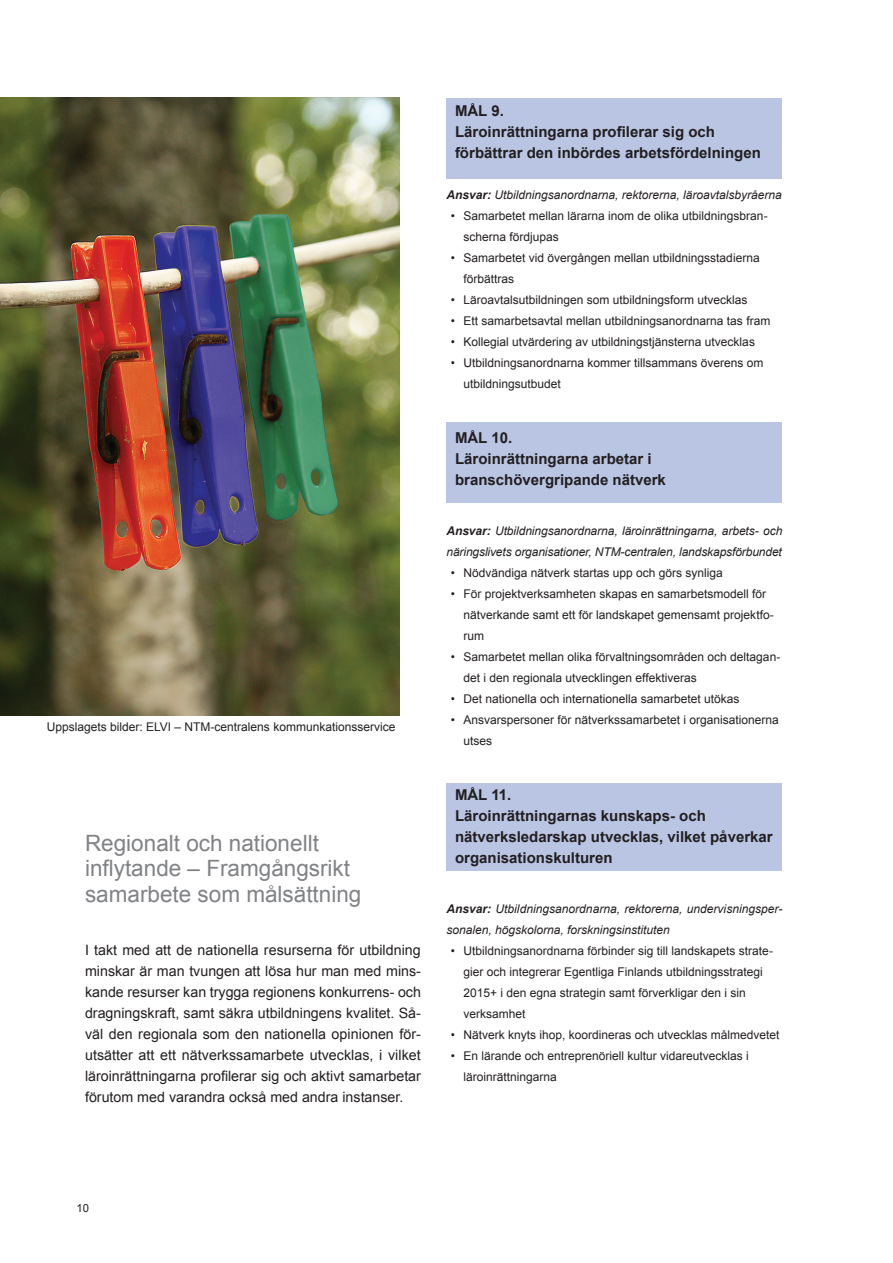
<style>
.page{position:relative;width:893px;height:1263px;background:#fff}
.page>*{position:absolute;margin:0;border:0;box-sizing:border-box;transform-origin:0 0}
.t1{font:22.5px/25.5px "Arial";color:#808285}
.t2{font:700 15px/21px "Arial";color:#231f20}
.t3{font:14.25px/21px "Arial";color:#231f20;text-align:justify}
.t4{font:12px/21px "Arial";color:#231f20}
.t5{font:italic 12px/21px "Arial";color:#231f20}
.t6{font:11.25px "Arial";color:#231f20}
.s1{font-weight:700}
</style>
<div class="page">
<div style="left:446px;top:98px;width:336px;height:81px;background:#b9c5e3"></div>
<div style="left:446px;top:784px;width:336px;height:87px;background:#b9c5e3"></div>
<div style="left:446px;top:422px;width:336px;height:81px;background:#b9c5e3"></div>
<img style="left:0;top:98px;width:400px;height:617px">
<p class="t4" style="left:47px;top:716px;width:350px">Uppslagets bilder: ELVI – NTM-centralens kommunkationsservice</p>
<h1 class="t1" style="left:85px;top:830px;width:278px">Regionalt och nationellt inflytande – Framgångsrikt samarbete som målsättning</h1>
<p class="t3" style="left:85px;top:939px;width:337px">I takt med att de nationella resurserna för utbildning minskar är man tvungen att lösa hur man med mins&shy;kande resurser kan trygga regionens konkurrens- och dragningskraft, samt säkra utbildningens kvalitet. Så&shy;väl den regionala som den nationella opinionen för&shy;utsätter att ett nätverkssamarbete utvecklas, i vilket läroinrättningarna profilerar sig och aktivt samarbetar förutom med varandra också med andra instanser.</p>
<p class="t2" style="left:455px;top:100px;width:307px">MÅL 9.<br>Läroinrättningarna profilerar sig och förbättrar den inbördes arbetsfördelningen</p>
<p class="t5" style="left:446px;top:184px;width:337px"><span class="s1">Ansvar:</span> Utbildningsanordnarna, rektorerna, läroavtalsbyråerna</p>
<p class="t4" style="left:463px;top:205px;width:306px;text-indent:-13px">• Samarbetet mellan lärarna inom de olika utbildningsbran&shy;scherna fördjupas</p>
<p class="t4" style="left:463px;top:247px;width:298px;text-indent:-13px">• Samarbetet vid övergången mellan utbildningsstadierna förbättras</p>
<p class="t4" style="left:451px;top:289px;width:298px">• Läroavtalsutbildningen som utbildningsform utvecklas</p>
<p class="t4" style="left:451px;top:310px;width:321px">• Ett samarbetsavtal mellan utbildningsanordnarna tas fram</p>
<p class="t4" style="left:451px;top:331px;width:306px">• Kollegial utvärdering av utbildningstjänsterna utvecklas</p>
<p class="t4" style="left:463px;top:352px;width:302px;text-indent:-13px">• Utbildningsanordnarna kommer tillsammans överens om utbildningsutbudet</p>
<p class="t2" style="left:455px;top:428px;width:212px">MÅL 10.<br>Läroinrättningarna arbetar i branschövergripande nätverk</p>
<p class="t5" style="left:446px;top:520px;width:337px"><span class="s1">Ansvar:</span> Utbildningsanordnarna, läroinrättningarna, arbets- och näringslivets organisationer, NTM-centralen, landskapsförbundet</p>
<p class="t4" style="left:451px;top:562px;width:274px">• Nödvändiga nätverk startas upp och görs synliga</p>
<p class="t4" style="left:463px;top:583px;width:312px;text-indent:-13px">• För projektverksamheten skapas en samarbetsmodell för nätverkande samt ett för landskapet gemensamt projektfo&shy;rum</p>
<p class="t4" style="left:463px;top:646px;width:318px;text-indent:-13px">• Samarbetet mellan olika förvaltningsområden och deltagan&shy;det i den regionala utvecklingen effektiveras</p>
<p class="t4" style="left:451px;top:688px;width:290px">• Det nationella och internationella samarbetet utökas</p>
<p class="t4" style="left:463px;top:709px;width:317px;text-indent:-13px">• Ansvarspersoner för nätverkssamarbetet i organisationerna utses</p>
<p class="t2" style="left:455px;top:785px;width:319px">MÅL 11.<br>Läroinrättningarnas kunskaps- och nätverksledarskap utvecklas, vilket påverkar organisationskulturen</p>
<p class="t5" style="left:446px;top:898px;width:337px"><span class="s1">Ansvar:</span> Utbildningsanordnarna, rektorerna, undervisningsper&shy;sonalen, högskolorna, forskningsinstituten</p>
<p class="t4" style="left:463px;top:940px;width:311px;text-indent:-13px">• Utbildningsanordnarna förbinder sig till landskapets strate&shy;gier och integrerar Egentliga Finlands utbildningsstrategi 2015+ i den egna strategin samt förverkligar den i sin verksamhet</p>
<p class="t4" style="left:451px;top:1024px;width:330px">• Nätverk knyts ihop, koordineras och utvecklas målmedvetet</p>
<p class="t4" style="left:463px;top:1045px;width:287px;text-indent:-13px">• En lärande och entreprenöriell kultur vidareutvecklas i läroinrättningarna</p>
<p class="t6" style="left:77px;top:1201px;width:14px">10</p>
</div>
